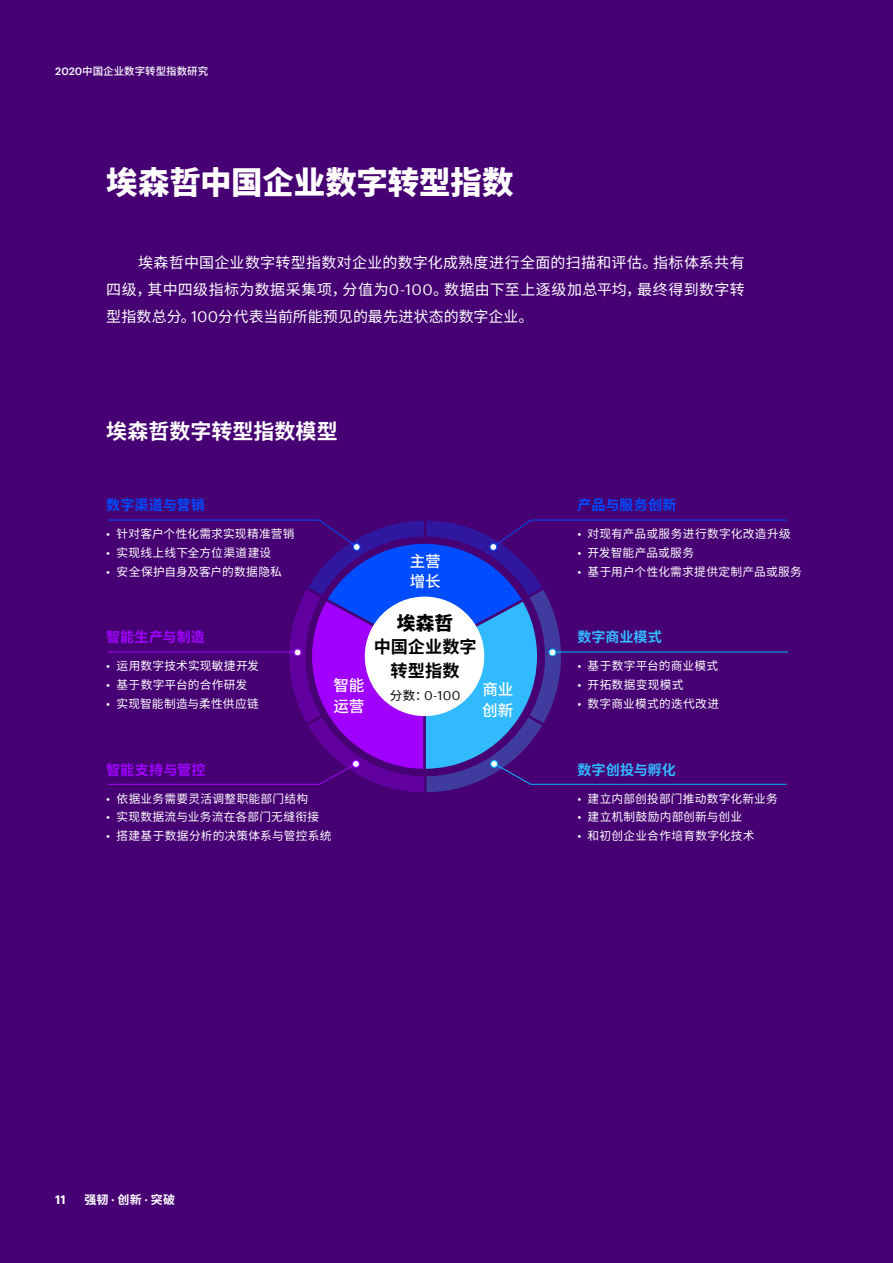
<style>
.page{position:relative;width:893px;height:1263px;background:#460073}
.page>*{position:absolute;margin:0;border:0;box-sizing:border-box;transform-origin:0 0}
.t1{font:800 31.5px "Source Han Sans CN";letter-spacing:-.005em;color:#fff}
.t2{font:700 21px "Source Han Sans CN";letter-spacing:.005em;color:#fff}
.t3{font:800 18.75px "Source Han Sans CN";color:#000}
.t4{font:700 17.25px/23.4px "Source Han Sans CN";color:#000;text-align:center}
.t5{font:500 15.6px/20.2px "Source Han Sans CN";letter-spacing:-.015em;color:#fff}
.t6{font:15px/27px "Source Han Sans CN";letter-spacing:.015em;color:#fff;text-align:justify}
.t7{font:700 14.1px "Source Han Sans CN";color:#004dff}
.t8{font:700 14.1px "Source Han Sans CN";letter-spacing:.01em;color:#a100ff}
.t9{font:700 14.1px "Source Han Sans CN";letter-spacing:.005em;color:#32baff}
.t10{font:12.45px "Graphik";color:#000}
.t11{font:700 12px "Source Han Sans CN";color:#fff}
.t12{font:600 12px "Graphik";color:#fff}
.t13{font:11.7px "Source Han Sans CN";letter-spacing:.02em;color:#fff}
.t14{font:500 10.5px "Source Han Sans CN";color:#fff}
.s1{font-family:"Graphik"}
.s2{font-family:"Source Han Sans CN"}
.s3{font-family:"Graphik";font-weight:600}
</style>
<div class="page">
<hr style="left:554px;top:652px;width:234px;height:1px;background:#00baff">
<svg style="left:107px;top:519px;width:680px;height:273px"></svg>
<div style="left:353px;top:544px;width:7px;height:6px;background:#fff;border-radius:50%"></div>
<div style="left:353px;top:543px;width:7px;height:8px;border:1px solid #004dff;border-radius:50%"></div>
<div style="left:490px;top:544px;width:7px;height:6px;background:#fff;border-radius:50%"></div>
<div style="left:490px;top:543px;width:7px;height:8px;border:1px solid #004dff;border-radius:50%"></div>
<div style="left:294px;top:649px;width:7px;height:7px;background:#fff;border-radius:50%"></div>
<div style="left:294px;top:649px;width:7px;height:7px;border:1px solid #a100ff;border-radius:50%"></div>
<div style="left:549px;top:649px;width:7px;height:7px;background:#fff;border-radius:50%"></div>
<div style="left:549px;top:649px;width:7px;height:7px;border:1px solid #00baff;border-radius:50%"></div>
<div style="left:353px;top:760px;width:6px;height:7px;background:#fff;border-radius:50%"></div>
<div style="left:352px;top:760px;width:8px;height:8px;border:1px solid #a100ff;border-radius:50%"></div>
<div style="left:491px;top:760px;width:6px;height:7px;background:#fff;border-radius:50%"></div>
<div style="left:490px;top:760px;width:8px;height:8px;border:1px solid #00baff;border-radius:50%"></div>
<p class="t14" style="left:55px;top:65px;width:154px"><span class="s1">2020</span>中国企业数字转型指数研究</p>
<h1 class="t1" style="left:106px;top:165px;width:409px">埃森哲中国企业数字转型指数</h1>
<p class="t6" style="left:106px;top:249px;width:640px;text-indent:32px">埃森哲中国企业数字转型指数对企业的数字化成熟度进行全面的扫描和评估。指标体系共有四级，其中四级指标为数据采集项，分值为<span class="s1">0-100</span>。数据由下至上逐级加总平均，最终得到数字转型指数总分。<span class="s1">100</span>分代表当前所能预见的最先进状态的数字企业。</p>
<h2 class="t2" style="left:106px;top:420px;width:233px">埃森哲数字转型指数模型</h2>
<p class="t7" style="left:106px;top:497px;width:100px">数字渠道与营销</p>
<p class="t7" style="left:577px;top:497px;width:101px">产品与服务创新</p>
<p class="t13" style="left:106px;top:527px;width:190px"><span class="s1">•</span> 针对客户个性化需求实现精准营销</p>
<p class="t13" style="left:106px;top:546px;width:167px"><span class="s1">•</span> 实现线上线下全方位渠道建设</p>
<p class="t13" style="left:106px;top:565px;width:177px"><span class="s1">•</span> 安全保护自身及客户的数据隐私</p>
<h3 class="t5" style="left:410px;top:552px;width:33px">主营增长</h3>
<p class="t13" style="left:577px;top:527px;width:215px"><span class="s1">•</span> 对现有产品或服务进行数字化改造升级</p>
<p class="t13" style="left:577px;top:546px;width:118px"><span class="s1">•</span> 开发智能产品或服务</p>
<p class="t13" style="left:577px;top:565px;width:226px"><span class="s1">•</span> 基于用户个性化需求提供定制产品或服务</p>
<h3 class="t3" style="left:397px;top:612px;width:58px">埃森哲</h3>
<h3 class="t4" style="left:374px;top:636px;width:104px">中国企业数字转型指数</h3>
<p class="t10" style="left:390px;top:686px;width:72px"><span class="s2">分数：</span>0-100</p>
<p class="t8" style="left:106px;top:629px;width:100px">智能生产与制造</p>
<p class="t9" style="left:577px;top:629px;width:86px">数字商业模式</p>
<p class="t13" style="left:106px;top:659px;width:154px"><span class="s1">•</span> 运用数字技术实现敏捷开发</p>
<p class="t13" style="left:106px;top:678px;width:142px"><span class="s1">•</span> 基于数字平台的合作研发</p>
<p class="t13" style="left:106px;top:697px;width:154px"><span class="s1">•</span> 实现智能制造与柔性供应链</p>
<p class="t13" style="left:577px;top:659px;width:142px"><span class="s1">•</span> 基于数字平台的商业模式</p>
<p class="t13" style="left:577px;top:678px;width:108px"><span class="s1">•</span> 开拓数据变现模式</p>
<p class="t13" style="left:577px;top:697px;width:143px"><span class="s1">•</span> 数字商业模式的迭代改进</p>
<h3 class="t5" style="left:333px;top:676px;width:33px">智能运营</h3>
<h3 class="t5" style="left:482px;top:680px;width:33px">商业创新</h3>
<p class="t8" style="left:106px;top:761px;width:101px">智能支持与管控</p>
<p class="t9" style="left:577px;top:761px;width:100px">数字创投与孵化</p>
<p class="t13" style="left:106px;top:792px;width:203px"><span class="s1">•</span> 依据业务需要灵活调整职能部门结构</p>
<p class="t13" style="left:106px;top:810px;width:214px"><span class="s1">•</span> 实现数据流与业务流在各部门无缝衔接</p>
<p class="t13" style="left:106px;top:829px;width:227px"><span class="s1">•</span> 搭建基于数据分析的决策体系与管控系统</p>
<p class="t12" style="left:55px;top:1190px;width:12px">11</p>
<p class="t11" style="left:84px;top:1193px;width:92px">强韧 <span class="s3">·</span> 创新 <span class="s3">·</span> 突破</p>
<p class="t13" style="left:577px;top:792px;width:202px"><span class="s1">•</span> 建立内部创投部门推动数字化新业务</p>
<p class="t13" style="left:577px;top:810px;width:166px"><span class="s1">•</span> 建立机制鼓励内部创新与创业</p>
<p class="t13" style="left:577px;top:829px;width:179px"><span class="s1">•</span> 和初创企业合作培育数字化技术</p>
</div>
